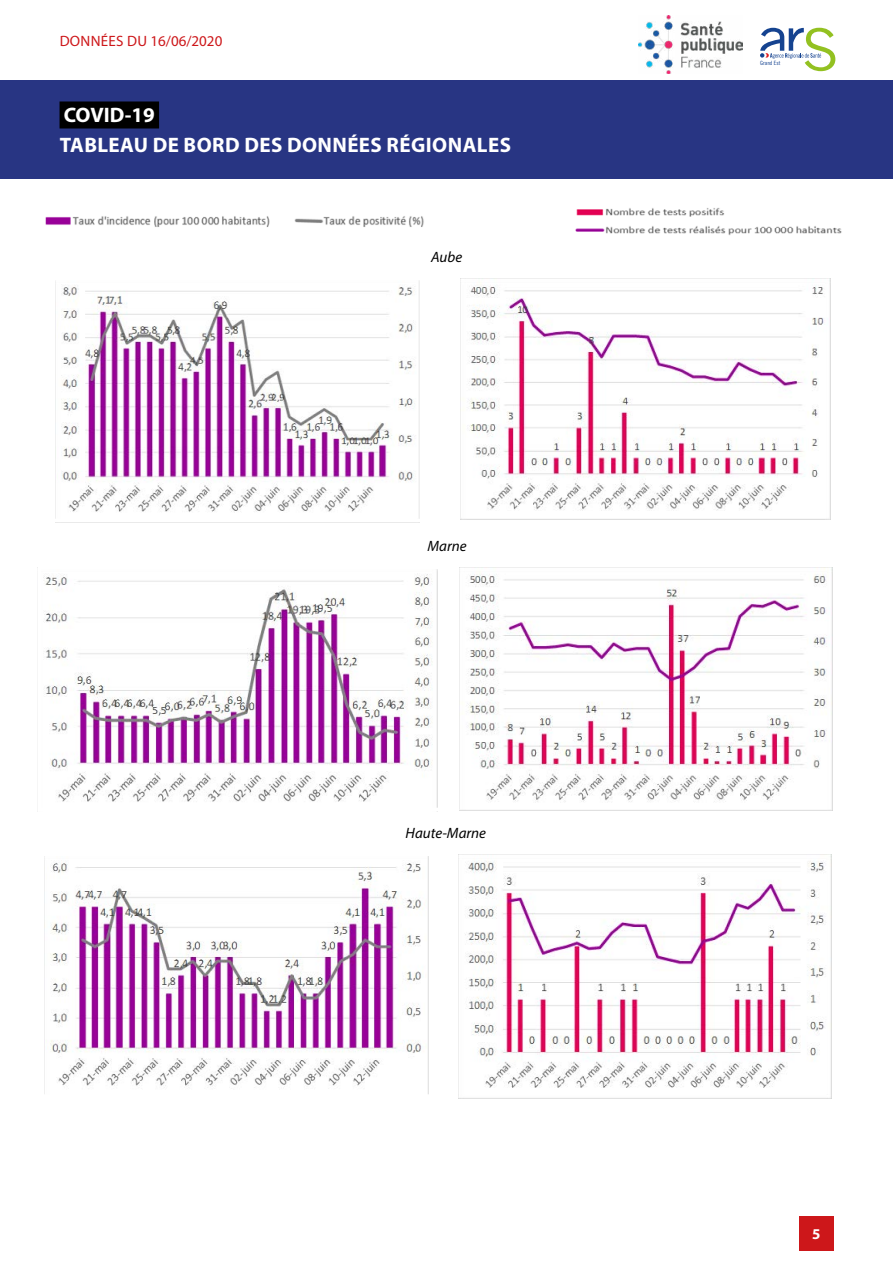
<style>
.page{position:relative;width:893px;height:1263px;background:#fff}
.page>*{position:absolute;margin:0;border:0;box-sizing:border-box;transform-origin:0 0}
.t1{font:700 21px/29.4px "Myriad Pro";letter-spacing:.02em;color:#fff}
.t2{font:italic 15px "Myriad Pro";color:#000}
.t3{font:15px "Myriad Pro";letter-spacing:.02em;color:#cd171a}
.t4{font:700 15px "Myriad Pro";color:#fff}
.t5{font:5.85px "Trade Gothic LT Std Cn 18";color:#154390}
</style>
<div class="page">
<div style="left:0;top:80px;width:893px;height:99px;background:#283583"></div>
<div style="left:60px;top:101px;width:99px;height:27px;background:#000"></div>
<div style="left:799px;top:1216px;width:34px;height:34px;background:#cd171a"></div>
<img style="left:638px;top:15px;width:104px;height:59px">
<svg style="left:760px;top:28px;width:75px;height:43px"></svg>
<img style="left:45px;top:216px;width:379px;height:11px">
<img style="left:575px;top:208px;width:267px;height:28px">
<img style="left:61px;top:287px;width:354px;height:225px">
<img style="left:461px;top:279px;width:370px;height:241px">
<img style="left:43px;top:571px;width:395px;height:235px">
<img style="left:467px;top:568px;width:366px;height:242px">
<img style="left:44px;top:857px;width:385px;height:236px">
<img style="left:458px;top:854px;width:374px;height:244px">
<p class="t3" style="left:60px;top:31px;width:164px">DONNÉES DU 16/06/2020</p>
<p class="t1" style="left:60px;top:100px;width:453px">COVID-19<br>TABLEAU DE BORD DES DONNÉES RÉGIONALES</p>
<p class="t2" style="left:431px;top:247px;width:33px">Aube</p>
<p class="t2" style="left:428px;top:536px;width:41px">Marne</p>
<p class="t2" style="left:406px;top:823px;width:82px">Haute-Marne</p>
<p class="t5" style="left:760px;top:59px;width:22px">Grand Est</p>
<p class="t4" style="left:812px;top:1224px;width:10px">5</p>
</div>
